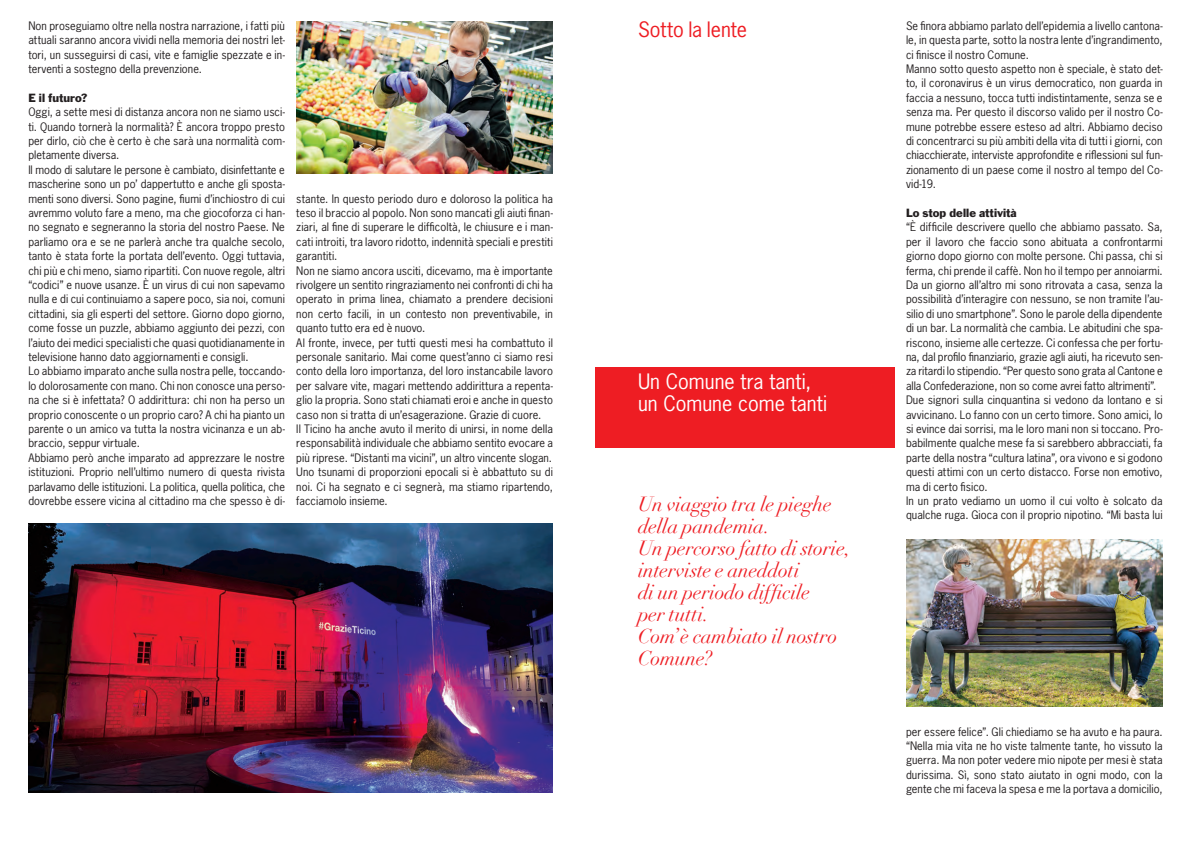
<style>
.page{position:relative;width:1191px;height:842px;background:#fff}
.page>*{position:absolute;margin:0;border:0;box-sizing:border-box;transform-origin:0 0}
.Testo_News_Gothic{font:italic 20px/22px "Didot";letter-spacing:-.01em;color:#ee1d23}
.t1{font:20px "News Gothic";letter-spacing:.005em;color:#fff}
.Testo_News_Gothic-2{font:20px "News Gothic";letter-spacing:-.005em;color:#ee1d23}
.Testo_News_Gothic-3{font:11px/14.4px "News Gothic";letter-spacing:.005em;color:#231f20;text-align:justify}
.Testo_News_Gothic-4{font:11px "Franklin Gothic";letter-spacing:.005em;color:#231f20}
.Titolo_Franklin{font:11px "Franklin Gothic";color:#231f20}
</style>
<div class="page">
<div style="left:595px;top:367px;width:299px;height:80px;background:#ee1d23"></div>
<img style="left:296px;top:21px;width:257px;height:153px">
<img style="left:28px;top:524px;width:525px;height:268px">
<img style="left:906px;top:540px;width:256px;height:167px">
<p class="Testo_News_Gothic-3" style="left:28px;top:18px;width:258px">Non proseguiamo oltre nella nostra narrazione, i fatti più attuali saranno ancora vividi nella memoria dei nostri let&shy;tori, un susseguirsi di casi, vite e famiglie spezzate e in&shy;terventi a sostegno della prevenzione.</p>
<p class="Titolo_Franklin" style="left:28px;top:91px;width:60px">E il futuro?</p>
<p class="Testo_News_Gothic-3" style="left:28px;top:105px;width:258px">Oggi, a sette mesi di distanza ancora non ne siamo usci&shy;ti. Quando tornerà la normalità? È ancora troppo presto per dirlo, ciò che è certo è che sarà una normalità com&shy;pletamente diversa.</p>
<p class="Testo_News_Gothic-3" style="left:28px;top:162px;width:258px">Il modo di salutare le persone è cambiato, disinfettante e mascherine sono un po’ dappertutto e anche gli sposta&shy;menti sono diversi. Sono pagine, fiumi d’inchiostro di cui avremmo voluto fare a meno, ma che giocoforza ci han&shy;no segnato e segneranno la storia del nostro Paese. Ne parliamo ora e se ne parlerà anche tra qualche secolo, tanto è stata forte la portata dell’evento. Oggi tuttavia, chi più e chi meno, siamo ripartiti. Con nuove regole, altri “codici” e nuove usanze. È un virus di cui non sapevamo nulla e di cui continuiamo a sapere poco, sia noi, comuni cittadini, sia gli esperti del settore. Giorno dopo giorno, come fosse un puzzle, abbiamo aggiunto dei pezzi, con l’aiuto dei medici specialisti che quasi quotidianamente in televisione hanno dato aggiornamenti e consigli.</p>
<p class="Testo_News_Gothic-3" style="left:28px;top:364px;width:258px">Lo abbiamo imparato anche sulla nostra pelle, toccando&shy;lo dolorosamente con mano. Chi non conosce una perso&shy;na che si è infettata? O addirittura: chi non ha perso un proprio conoscente o un proprio caro? A chi ha pianto un parente o un amico va tutta la nostra vicinanza e un ab&shy;braccio, seppur virtuale.</p>
<p class="Testo_News_Gothic-3" style="left:28px;top:450px;width:258px">Abbiamo però anche imparato ad apprezzare le nostre istituzioni. Proprio nell’ultimo numero di questa rivista parlavamo delle istituzioni. La politica, quella politica, che dovrebbe essere vicina al cittadino ma che spesso è di-</p>
<p class="Testo_News_Gothic-3" style="left:296px;top:191px;width:258px">stante. In questo periodo duro e doloroso la politica ha teso il braccio al popolo. Non sono mancati gli aiuti finan&shy;ziari, al fine di superare le difficoltà, le chiusure e i man&shy;cati introiti, tra lavoro ridotto, indennità speciali e prestiti garantiti.</p>
<p class="Testo_News_Gothic-3" style="left:296px;top:263px;width:258px">Non ne siamo ancora usciti, dicevamo, ma è importante rivolgere un sentito ringraziamento nei confronti di chi ha operato in prima linea, chiamato a prendere decisioni non certo facili, in un contesto non preventivabile, in quanto tutto era ed è nuovo.</p>
<p class="Testo_News_Gothic-3" style="left:296px;top:335px;width:258px">Al fronte, invece, per tutti questi mesi ha combattuto il personale sanitario. Mai come quest’anno ci siamo resi conto della loro importanza, del loro instancabile lavoro per salvare vite, magari mettendo addirittura a repenta&shy;glio la propria. Sono stati chiamati eroi e anche in questo caso non si tratta di un’esagerazione. Grazie di cuore.</p>
<p class="Testo_News_Gothic-3" style="left:296px;top:422px;width:258px">Il Ticino ha anche avuto il merito di unirsi, in nome della responsabilità individuale che abbiamo sentito evocare a più riprese. “Distanti ma vicini”, un altro vincente slogan.</p>
<p class="Testo_News_Gothic-3" style="left:296px;top:465px;width:258px">Uno tsunami di proporzioni epocali si è abbattuto su di noi. Ci ha segnato e ci segnerà, ma stiamo ripartendo, facciamolo insieme.</p>
<p class="Testo_News_Gothic-2" style="left:638px;top:16px;width:111px">Sotto la lente</p>
<p class="t1" style="left:638px;top:369px;width:175px">Un Comune tra tanti,</p>
<p class="t1" style="left:638px;top:391px;width:190px">un Comune come tanti</p>
<p class="Testo_News_Gothic" style="left:638px;top:493px;width:195px">Un viaggio tra le pieghe</p>
<p class="Testo_News_Gothic" style="left:638px;top:515px;width:134px">della pandemia.</p>
<p class="Testo_News_Gothic" style="left:638px;top:537px;width:214px">Un percorso fatto di storie, interviste e aneddoti</p>
<p class="Testo_News_Gothic" style="left:638px;top:581px;width:173px">di un periodo difficile</p>
<p class="Testo_News_Gothic" style="left:638px;top:603px;width:73px">per tutti.</p>
<p class="Testo_News_Gothic" style="left:638px;top:625px;width:201px">Com’è cambiato il nostro<br>Comune?</p>
<p class="Testo_News_Gothic-3" style="left:906px;top:18px;width:258px">Se finora abbiamo parlato dell’epidemia a livello cantona&shy;le, in questa parte, sotto la nostra lente d’ingrandimento, ci finisce il nostro Comune.</p>
<p class="Testo_News_Gothic-3" style="left:906px;top:62px;width:258px">Manno sotto questo aspetto non è speciale, è stato det&shy;to, il coronavirus è un virus democratico, non guarda in faccia a nessuno, tocca tutti indistintamente, senza se e senza ma. Per questo il discorso valido per il nostro Co&shy;mune potrebbe essere esteso ad altri. Abbiamo deciso di concentrarci su più ambiti della vita di tutti i giorni, con chiacchierate, interviste approfondite e riflessioni sul fun&shy;zionamento di un paese come il nostro al tempo del Co&shy;vid-19.</p>
<p class="Testo_News_Gothic-4" style="left:906px;top:206px;width:112px">Lo stop delle attività</p>
<p class="Testo_News_Gothic-3" style="left:906px;top:220px;width:258px">“È difficile descrivere quello che abbiamo passato. Sa, per il lavoro che faccio sono abituata a confrontarmi giorno dopo giorno con molte persone. Chi passa, chi si ferma, chi prende il caffè. Non ho il tempo per annoiarmi.<br>Da un giorno all’altro mi sono ritrovata a casa, senza la possibilità d’interagire con nessuno, se non tramite l’au&shy;silio di uno smartphone”. Sono le parole della dipendente di un bar. La normalità che cambia. Le abitudini che spa&shy;riscono, insieme alle certezze. Ci confessa che per fortu&shy;na, dal profilo finanziario, grazie agli aiuti, ha ricevuto sen&shy;za ritardi lo stipendio. “Per questo sono grata al Cantone e alla Confederazione, non so come avrei fatto altrimenti”.</p>
<p class="Testo_News_Gothic-3" style="left:906px;top:393px;width:258px">Due signori sulla cinquantina si vedono da lontano e si avvicinano. Lo fanno con un certo timore. Sono amici, lo si evince dai sorrisi, ma le loro mani non si toccano. Pro&shy;babilmente qualche mese fa si sarebbero abbracciati, fa parte della nostra “cultura latina”, ora vivono e si godono questi attimi con un certo distacco. Forse non emotivo, ma di certo fisico.</p>
<p class="Testo_News_Gothic-3" style="left:906px;top:494px;width:258px">In un prato vediamo un uomo il cui volto è solcato da qualche ruga. Gioca con il proprio nipotino. “Mi basta lui</p>
<p class="Testo_News_Gothic-3" style="left:906px;top:724px;width:258px">per essere felice”. Gli chiediamo se ha avuto e ha paura. “Nella mia vita ne ho viste talmente tante, ho vissuto la guerra. Ma non poter vedere mio nipote per mesi è stata durissima. Sì, sono stato aiutato in ogni modo, con la gente che mi faceva la spesa e me la portava a domicilio,</p>
</div>
